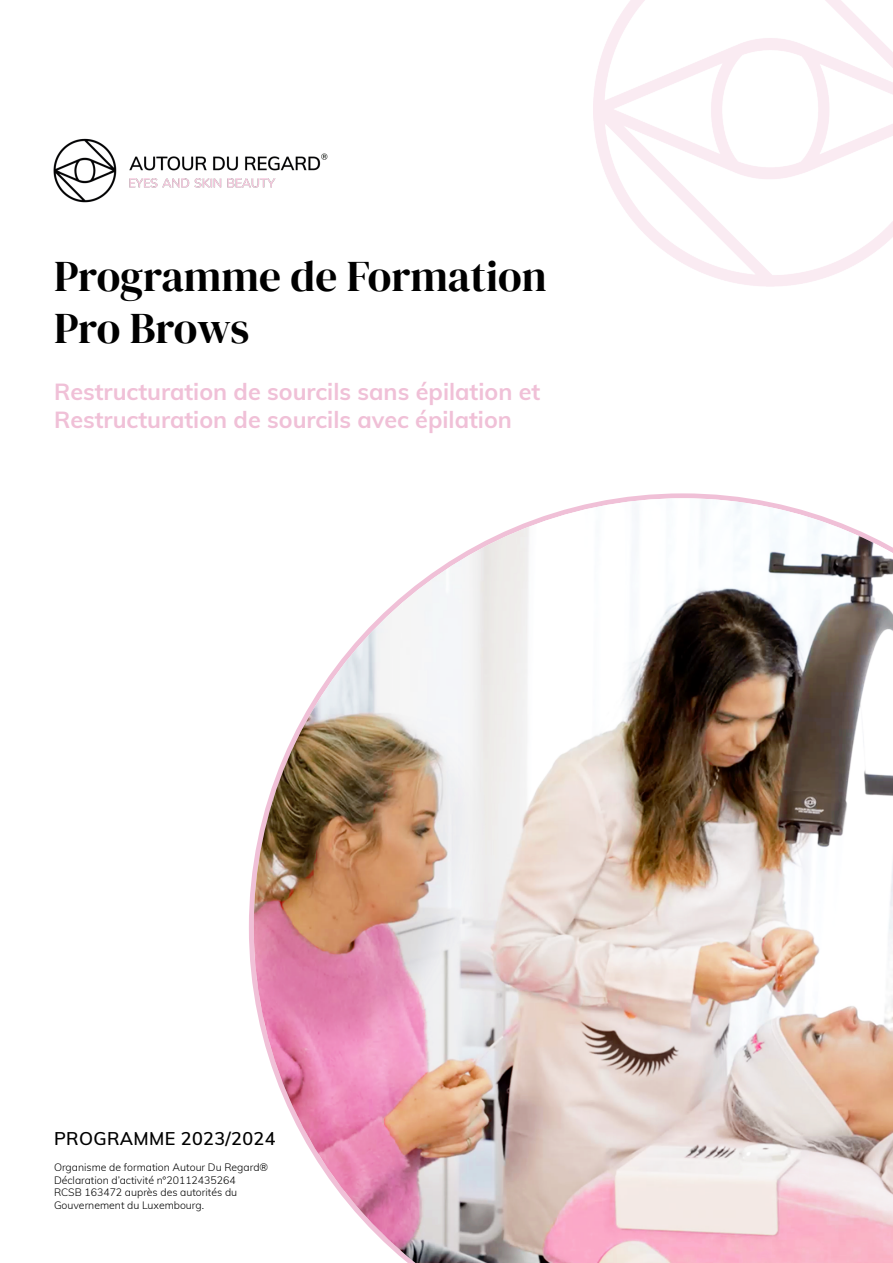
<style>
.page{position:relative;width:893px;height:1263px;background:#fff}
.page>*{position:absolute;margin:0;border:0;box-sizing:border-box;transform-origin:0 0}
.t1{font:43.35px/51.9px "DM Serif Display";color:#000}
.t2{font:700 23.25px/28px "Muli";color:#f0c0d7}
.t3{font:600 18px "Muli";letter-spacing:.02em;color:#000}
.t4{font:300 10.5px/12.6px "Muli";color:#000}
</style>
<div class="page">
<img style="left:254px;top:498px;width:639px;height:765px">
<img style="left:53px;top:138px;width:275px;height:65px">
<h1 class="t1" style="left:54px;top:251px;width:494px">Programme de Formation<br>Pro Brows</h1>
<h2 class="t2" style="left:54px;top:376px;width:488px">Restructuration de sourcils sans épilation et<br>Restructuration de sourcils avec épilation</h2>
<h3 class="t3" style="left:54px;top:1125px;width:223px">PROGRAMME 2023/2024</h3>
<p class="t4" style="left:54px;top:1160px;width:216px">Organisme de formation Autour Du Regard® Déclaration d’activité n°20112435264<br>RCSB 163472 auprès des autorités du Gouvernement du Luxembourg.</p>
</div>
